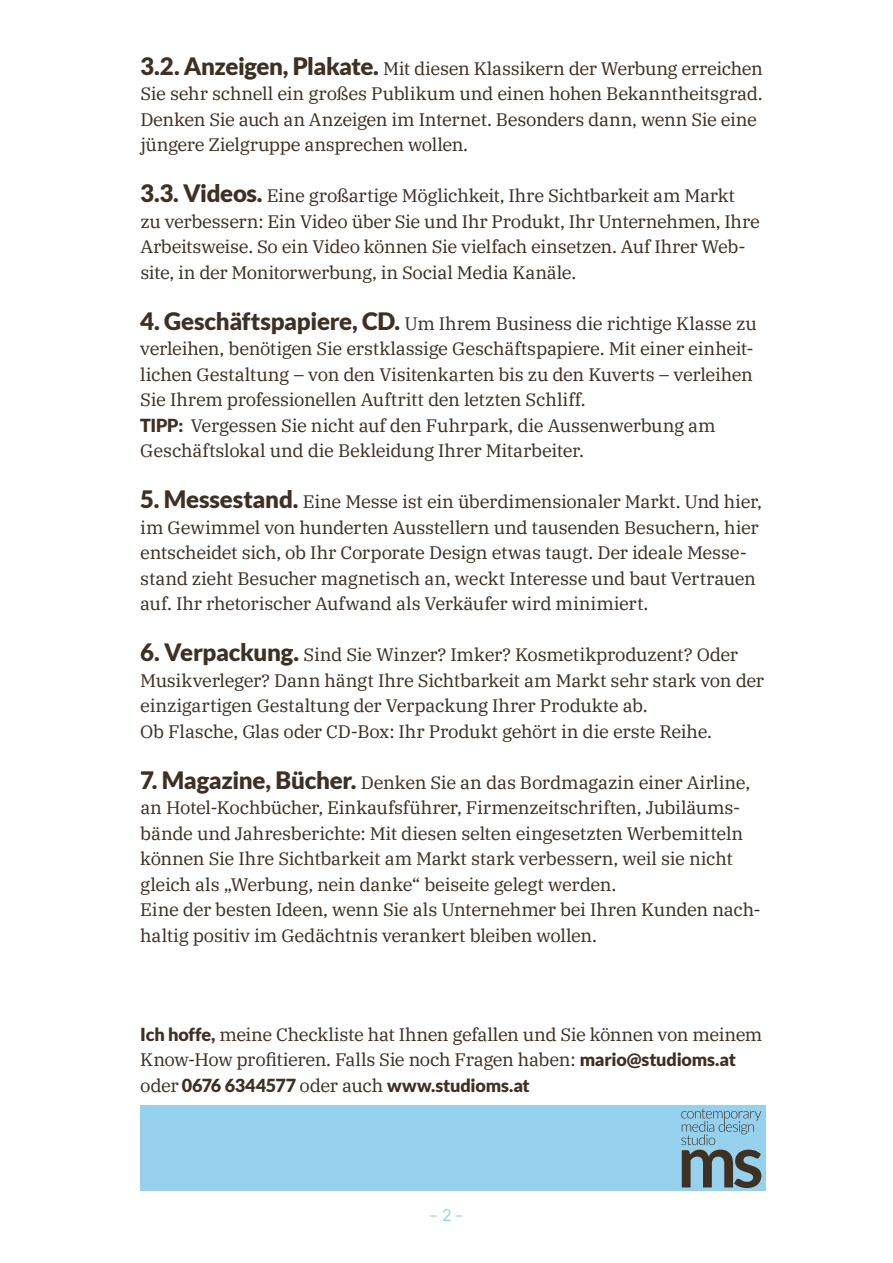
<style>
.page{position:relative;width:893px;height:1263px;background:#fff}
.page>*{position:absolute;margin:0;border:0;box-sizing:border-box;transform-origin:0 0}
.t1{font:18px/25.5px "IBM Plex Serif";letter-spacing:-.02em;color:#3f3024}
.t2{font:900 18px "Lato";letter-spacing:-.015em;color:#3f3024}
.t3{font:16.5px "Lato";color:#96d1ed}
.s1{font-family:"Lato";font-weight:900;font-size:24px}
.s2{font-family:"Lato";font-weight:900}
.s3{font-family:"IBM Plex Serif";font-weight:400}
</style>
<div class="page">
<div style="left:140px;top:1106px;width:625px;height:85px;background:#96d1ed"></div>
<svg style="left:681px;top:1109px;width:80px;height:79px"></svg>
<p class="t1" style="left:140px;top:54px;width:624px"><span class="s1">3.2. Anzeigen, Plakate.</span> Mit diesen Klassikern der Werbung erreichen Sie sehr schnell ein großes Publikum und einen hohen Bekanntheitsgrad.<br>Denken Sie auch an Anzeigen im Internet. Besonders dann, wenn Sie eine jüngere Zielgruppe ansprechen wollen.</p>
<p class="t1" style="left:140px;top:181px;width:621px"><span class="s1">3.3. Videos.</span> Eine großartige Möglichkeit, Ihre Sichtbarkeit am Markt zu verbessern: Ein Video über Sie und Ihr Produkt, Ihr Unternehmen, Ihre Arbeitsweise. So ein Video können Sie vielfach einsetzen. Auf Ihrer Web&shy;site, in der Monitorwerbung, in Social Media Kanäle.</p>
<p class="t1" style="left:140px;top:309px;width:618px"><span class="s1">4. Geschäftspapiere, CD.</span> Um Ihrem Business die richtige Klasse zu verleihen, benötigen Sie erstklassige Geschäftspapiere. Mit einer einheit&shy;lichen Gestaltung – von den Visitenkarten bis zu den Kuverts – verleihen Sie Ihrem professionellen Auftritt den letzten Schliff.<br><span class="s2">TIPP:</span> Vergessen Sie nicht auf den Fuhrpark, die Aussenwerbung am Geschäftslokal und die Bekleidung Ihrer Mitarbeiter.</p>
<p class="t1" style="left:140px;top:487px;width:623px"><span class="s1">5. Messestand.</span> Eine Messe ist ein überdimensionaler Markt. Und hier, im Gewimmel von hunderten Ausstellern und tausenden Besuchern, hier entscheidet sich, ob Ihr Corporate Design etwas taugt. Der ideale Messe&shy;stand zieht Besucher magnetisch an, weckt Interesse und baut Vertrauen auf. Ihr rhetorischer Aufwand als Verkäufer wird minimiert.</p>
<p class="t1" style="left:140px;top:640px;width:625px"><span class="s1">6. Verpackung.</span> Sind Sie Winzer? Imker? Kosmetikproduzent? Oder Musikverleger? Dann hängt Ihre Sichtbarkeit am Markt sehr stark von der einzigartigen Gestaltung der Verpackung Ihrer Produkte ab.<br>Ob Flasche, Glas oder CD-Box: Ihr Produkt gehört in die erste Reihe.</p>
<p class="t1" style="left:140px;top:768px;width:622px"><span class="s1">7. Magazine, Bücher.</span> Denken Sie an das Bordmagazin einer Airline, an Hotel-Kochbücher, Einkaufsführer, Firmenzeitschriften, Jubiläums&shy;bände und Jahresberichte: Mit diesen selten eingesetzten Werbemitteln können Sie Ihre Sichtbarkeit am Markt stark verbessern, weil sie nicht gleich als „Werbung, nein danke“ beiseite gelegt werden.<br>Eine der besten Ideen, wenn Sie als Unternehmer bei Ihren Kunden nach&shy;haltig positiv im Gedächtnis verankert bleiben wollen.</p>
<p class="t1" style="left:140px;top:1020px;width:624px"><span class="s2">Ich hoffe,</span> meine Checkliste hat Ihnen gefallen und Sie können von meinem<br>Know-How profitieren. Falls Sie noch Fragen haben: <span class="s2">mario@studioms.at</span></p>
<p class="t2" style="left:140px;top:1075px;width:391px"><span class="s3">oder</span> 0676 6344577 <span class="s3">oder auch</span> www.studioms.at</p>
<p class="t3" style="left:429px;top:1206px;width:36px">– 2 –</p>
</div>
